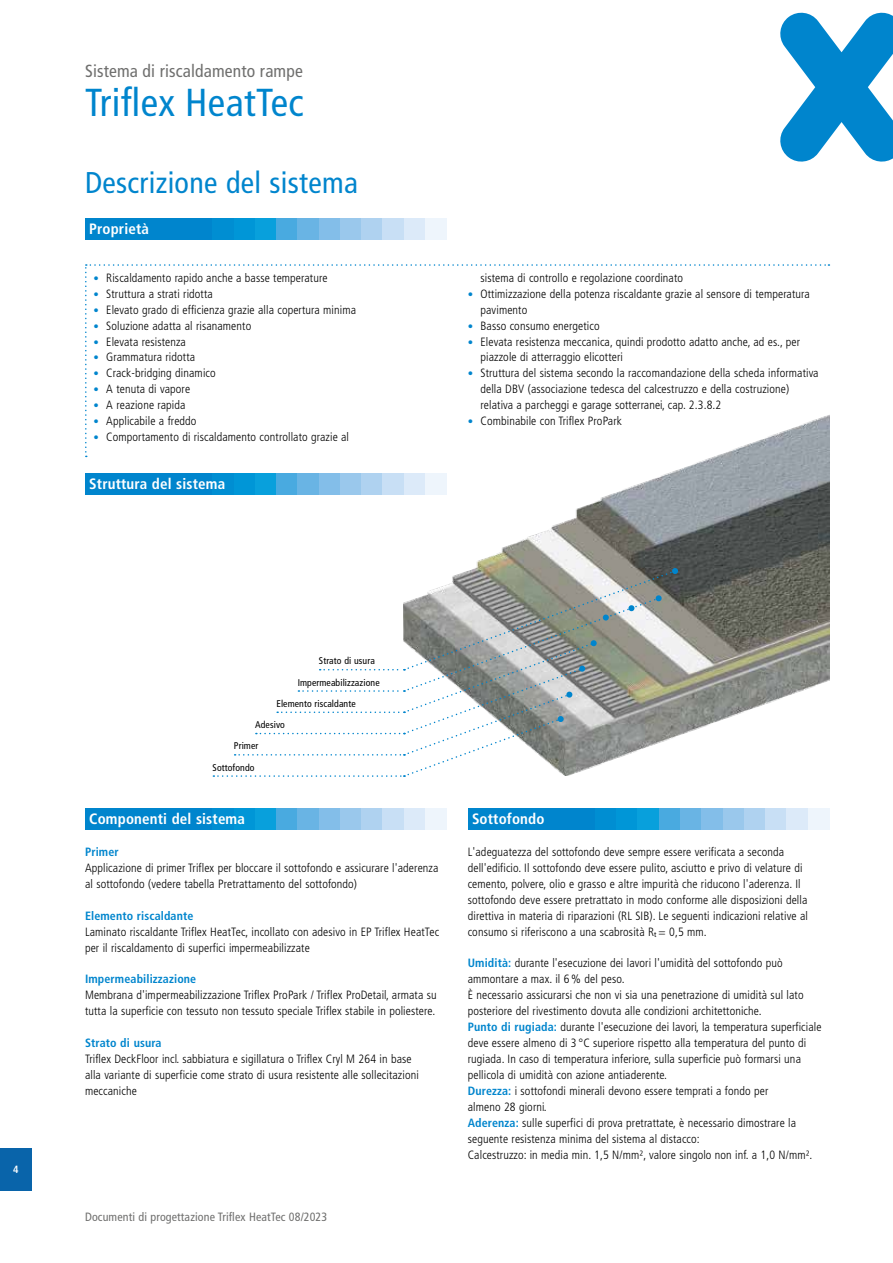
<style>
.page{position:relative;width:893px;height:1263px;background:#fff}
.page>*{position:absolute;margin:0;border:0;box-sizing:border-box;transform-origin:0 0}
.t1{font:condensed 39px "Frutiger LT Pro";letter-spacing:.01em;color:#0085cd}
.t2{font:condensed 30px "Frutiger LT Pro";letter-spacing:.01em;color:#0085cd}
.t3{font:condensed 17.55px "Frutiger LT Pro";letter-spacing:.01em;color:#6f6f6e}
.t4{font:700 condensed 15px "Frutiger LT Pro";letter-spacing:.01em;color:#fff}
.t5{font:300 condensed 12px/15.9px "Frutiger LT Pro";letter-spacing:.01em;color:#000}
.t6{font:700 condensed 12px "Frutiger LT Pro";letter-spacing:.01em;color:#0085cd}
.t7{font:condensed 12px "Frutiger LT Pro";letter-spacing:.01em;color:#6f6f6e}
.t8{font:700 condensed 10.5px "Frutiger LT Pro";color:#fff}
.t9{font:condensed 9.75px "Frutiger LT Pro";letter-spacing:.01em;color:#000}
.s1{font-size:10.8px;color:#0085cd}
.s2{font-weight:700;color:#0085cd}
</style>
<div class="page">
<div style="left:0;top:1148px;width:32px;height:43px;background:#0964aa"></div>
<svg style="left:780px;top:13px;width:113px;height:149px"></svg>
<img style="left:404px;top:457px;width:425px;height:279px">
<svg style="left:85px;top:264px;width:744px;height:193px"></svg>
<div style="left:85px;top:808px;width:128px;height:21px;background:#0085cd"></div>
<div style="left:213px;top:808px;width:21px;height:21px;background:#008ed2"></div>
<div style="left:234px;top:808px;width:21px;height:21px;background:#0096d7"></div>
<div style="left:255px;top:808px;width:21px;height:21px;background:#08a0dc"></div>
<div style="left:276px;top:808px;width:22px;height:21px;background:#49aae0"></div>
<div style="left:298px;top:808px;width:21px;height:21px;background:#69b4e4"></div>
<div style="left:319px;top:808px;width:21px;height:21px;background:#83bee9"></div>
<div style="left:340px;top:808px;width:21px;height:21px;background:#9ac8ec"></div>
<div style="left:361px;top:808px;width:22px;height:21px;background:#afd2f0"></div>
<div style="left:383px;top:808px;width:21px;height:21px;background:#c8dff5"></div>
<div style="left:404px;top:808px;width:21px;height:21px;background:#dceaf9"></div>
<div style="left:425px;top:808px;width:21px;height:21px;background:#eef5fc"></div>
<div style="left:468px;top:808px;width:127px;height:21px;background:#0085cd"></div>
<div style="left:595px;top:808px;width:22px;height:21px;background:#008ed2"></div>
<div style="left:617px;top:808px;width:21px;height:21px;background:#0096d7"></div>
<div style="left:638px;top:808px;width:21px;height:21px;background:#08a0dc"></div>
<div style="left:659px;top:808px;width:21px;height:21px;background:#49aae0"></div>
<div style="left:680px;top:808px;width:22px;height:21px;background:#69b4e4"></div>
<div style="left:702px;top:808px;width:21px;height:21px;background:#83bee9"></div>
<div style="left:723px;top:808px;width:21px;height:21px;background:#9ac8ec"></div>
<div style="left:744px;top:808px;width:21px;height:21px;background:#afd2f0"></div>
<div style="left:765px;top:808px;width:22px;height:21px;background:#c8dff5"></div>
<div style="left:787px;top:808px;width:21px;height:21px;background:#dceaf9"></div>
<div style="left:808px;top:808px;width:21px;height:21px;background:#eef5fc"></div>
<div style="left:85px;top:218px;width:128px;height:21px;background:#0085cd"></div>
<div style="left:213px;top:218px;width:21px;height:21px;background:#008ed2"></div>
<div style="left:234px;top:218px;width:21px;height:21px;background:#0096d7"></div>
<div style="left:255px;top:218px;width:21px;height:21px;background:#08a0dc"></div>
<div style="left:276px;top:218px;width:22px;height:21px;background:#49aae0"></div>
<div style="left:298px;top:218px;width:21px;height:21px;background:#69b4e4"></div>
<div style="left:319px;top:218px;width:21px;height:21px;background:#83bee9"></div>
<div style="left:340px;top:218px;width:21px;height:21px;background:#9ac8ec"></div>
<div style="left:361px;top:218px;width:22px;height:21px;background:#afd2f0"></div>
<div style="left:383px;top:218px;width:21px;height:21px;background:#c8dff5"></div>
<div style="left:404px;top:218px;width:21px;height:21px;background:#dceaf9"></div>
<div style="left:425px;top:218px;width:21px;height:21px;background:#eef5fc"></div>
<div style="left:85px;top:473px;width:128px;height:21px;background:#0085cd"></div>
<div style="left:213px;top:473px;width:21px;height:21px;background:#008ed2"></div>
<div style="left:234px;top:473px;width:21px;height:21px;background:#0096d7"></div>
<div style="left:255px;top:473px;width:21px;height:21px;background:#08a0dc"></div>
<div style="left:276px;top:473px;width:22px;height:21px;background:#49aae0"></div>
<div style="left:298px;top:473px;width:21px;height:21px;background:#69b4e4"></div>
<div style="left:319px;top:473px;width:21px;height:21px;background:#83bee9"></div>
<div style="left:340px;top:473px;width:21px;height:21px;background:#9ac8ec"></div>
<div style="left:361px;top:473px;width:22px;height:21px;background:#afd2f0"></div>
<div style="left:383px;top:473px;width:21px;height:21px;background:#c8dff5"></div>
<div style="left:404px;top:473px;width:21px;height:21px;background:#dceaf9"></div>
<div style="left:425px;top:473px;width:21px;height:21px;background:#eef5fc"></div>
<svg style="left:213px;top:568px;width:465px;height:209px"></svg>
<h3 class="t3" style="left:85px;top:61px;width:219px">Sistema di riscaldamento rampe</h3>
<h1 class="t1" style="left:85px;top:80px;width:220px">Triflex HeatTec</h1>
<h2 class="t2" style="left:85px;top:165px;width:274px">Descrizione del sistema</h2>
<p class="t4" style="left:89px;top:220px;width:61px">Proprietà</p>
<p class="t5" style="left:94px;top:270px;width:236px"><span class="s1">•</span> Riscaldamento rapido anche a basse temperature</p>
<p class="t5" style="left:94px;top:286px;width:121px"><span class="s1">•</span> Struttura a strati ridotta</p>
<p class="t5" style="left:94px;top:302px;width:264px"><span class="s1">•</span> Elevato grado di efficienza grazie alla copertura minima</p>
<p class="t5" style="left:94px;top:318px;width:159px"><span class="s1">•</span> Soluzione adatta al risanamento</p>
<p class="t5" style="left:94px;top:334px;width:94px"><span class="s1">•</span> Elevata resistenza</p>
<p class="t5" style="left:94px;top:349px;width:103px"><span class="s1">•</span> Grammatura ridotta</p>
<p class="t5" style="left:94px;top:365px;width:124px"><span class="s1">•</span> Crack-bridging dinamico</p>
<p class="t5" style="left:94px;top:381px;width:98px"><span class="s1">•</span> A tenuta di vapore</p>
<p class="t5" style="left:94px;top:397px;width:93px"><span class="s1">•</span> A reazione rapida</p>
<p class="t5" style="left:94px;top:413px;width:104px"><span class="s1">•</span> Applicabile a freddo</p>
<p class="t5" style="left:94px;top:429px;width:257px"><span class="s1">•</span> Comportamento di riscaldamento controllato grazie al</p>
<p class="t4" style="left:89px;top:475px;width:137px">Struttura del sistema</p>
<p class="t5" style="left:480px;top:270px;width:204px">sistema di controllo e regolazione coordinato</p>
<p class="t5" style="left:480px;top:286px;width:331px;text-indent:-13px"><span class="s1">•</span> Ottimizzazione della potenza riscaldante grazie al sensore di temperatura pavimento</p>
<p class="t5" style="left:468px;top:318px;width:133px"><span class="s1">•</span> Basso consumo energetico</p>
<p class="t5" style="left:480px;top:334px;width:321px;text-indent:-13px"><span class="s1">•</span> Elevata resistenza meccanica, quindi prodotto adatto anche, ad es., per piazzole di atterraggio elicotteri</p>
<p class="t5" style="left:480px;top:365px;width:340px;text-indent:-13px"><span class="s1">•</span> Struttura del sistema secondo la raccomandazione della scheda informativa della DBV (associazione tedesca del calcestruzzo e della costruzione) relativa a parcheggi e garage sotterranei, cap. 2.3.8.2</p>
<p class="t5" style="left:468px;top:413px;width:156px"><span class="s1">•</span> Combinabile con Triflex ProPark</p>
<p class="t8" style="left:13px;top:1163px;width:7px">4</p>
<p class="t9" style="left:319px;top:655px;width:57px">Strato di usura</p>
<p class="t9" style="left:298px;top:676px;width:84px">Impermeabilizzazione</p>
<p class="t9" style="left:276px;top:698px;width:81px">Elemento riscaldante</p>
<p class="t9" style="left:255px;top:719px;width:31px">Adesivo</p>
<p class="t9" style="left:234px;top:740px;width:26px">Primer</p>
<p class="t9" style="left:213px;top:761px;width:43px">Sottofondo</p>
<p class="t4" style="left:89px;top:810px;width:157px">Componenti del sistema</p>
<p class="t6" style="left:85px;top:844px;width:35px">Primer</p>
<p class="t5" style="left:85px;top:860px;width:355px">Applicazione di primer Triflex per bloccare il sottofondo e assicurare l'aderenza al sottofondo (vedere tabella Pretrattamento del sottofondo)</p>
<p class="t6" style="left:85px;top:908px;width:110px">Elemento riscaldante</p>
<p class="t5" style="left:85px;top:923px;width:356px">Laminato riscaldante Triflex HeatTec, incollato con adesivo in EP Triflex HeatTec per il riscaldamento di superfici impermeabilizzate</p>
<p class="t6" style="left:85px;top:972px;width:113px">Impermeabilizzazione</p>
<p class="t5" style="left:85px;top:987px;width:353px">Membrana d'impermeabilizzazione Triflex ProPark / Triflex ProDetail, armata su tutta la superficie con tessuto non tessuto speciale Triflex stabile in poliestere.</p>
<p class="t6" style="left:85px;top:1036px;width:78px">Strato di usura</p>
<p class="t5" style="left:85px;top:1051px;width:335px">Triflex DeckFloor incl. sabbiatura e sigillatura o Triflex Cryl M 264 in base alla variante di superficie come strato di usura resistente alle sollecitazioni meccaniche</p>
<p class="t7" style="left:85px;top:1210px;width:244px">Documenti di progettazione Triflex HeatTec 08/2023</p>
<p class="t4" style="left:472px;top:810px;width:74px">Sottofondo</p>
<p class="t5" style="left:468px;top:844px;width:342px">L'adeguatezza del sottofondo deve sempre essere verificata a seconda dell'edificio. Il sottofondo deve essere pulito, asciutto e privo di velature di cemento, polvere, olio e grasso e altre impurità che riducono l'aderenza. Il sottofondo deve essere pretrattato in modo conforme alle disposizioni della direttiva in materia di riparazioni (RL SIB). Le seguenti indicazioni relative al consumo si riferiscono a una scabrosità R<sub>t</sub> = 0,5 mm.</p>
<p class="t5" style="left:468px;top:955px;width:355px"><span class="s2">Umidità:</span> durante l'esecuzione dei lavori l'umidità del sottofondo può ammontare a max. il 6 % del peso.<br>È necessario assicurarsi che non vi sia una penetrazione di umidità sul lato posteriore del rivestimento dovuta alle condizioni architettoniche.<br><span class="s2">Punto di rugiada:</span> durante l'esecuzione dei lavori, la temperatura superficiale deve essere almeno di 3 °C superiore rispetto alla temperatura del punto di rugiada. In caso di temperatura inferiore, sulla superficie può formarsi una pellicola di umidità con azione antiaderente.<br><span class="s2">Durezza:</span> i sottofondi minerali devono essere temprati a fondo per<br>almeno 28 giorni.<br><span class="s2">Aderenza:</span> sulle superfici di prova pretrattate, è necessario dimostrare la seguente resistenza minima del sistema al distacco:<br>Calcestruzzo: in media min. 1,5 N/mm², valore singolo non inf. a 1,0 N/mm².</p>
</div>
